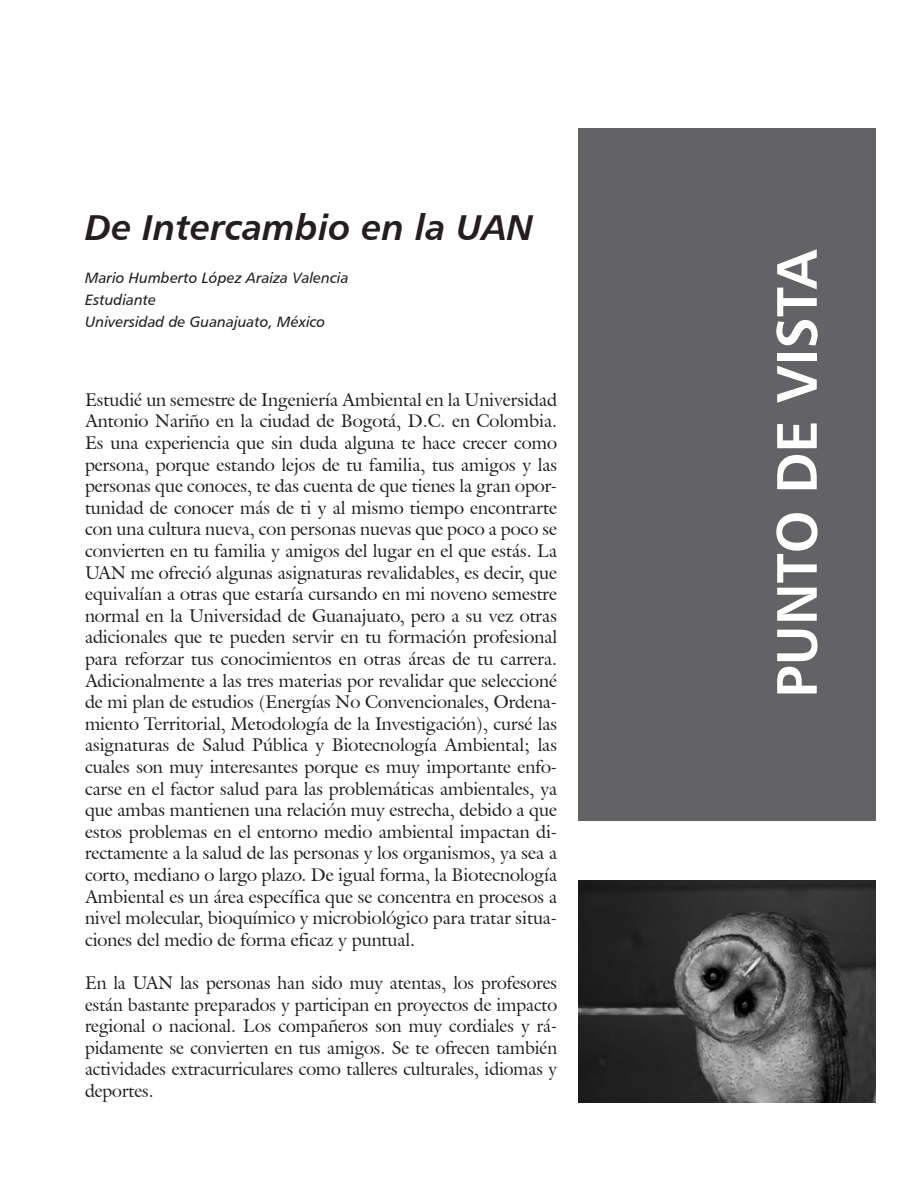
<style>
.page{position:relative;width:918px;height:1188px;background:#fff}
.page>*{position:absolute;margin:0;border:0;box-sizing:border-box;transform-origin:0 0}
.t1{font:57px "Humanist 777 BT Bold B";color:#fff}
.Titulos{font:36px "Humanist 777 BT Bold Italic B";color:#231f20}
.textos{font:18px/21.6px "Galliard IT Cby BT";color:#231f20;text-align:justify}
.nombres{font:15px "Humanist 777 BT Italic B";color:#231f20}
</style>
<div class="page">
<div style="left:578px;top:128px;width:297px;height:692px;background:#636366"></div>
<img style="left:578px;top:880px;width:298px;height:223px">
<p class="Titulos" style="left:85px;top:205px;width:450px">De Intercambio en la UAN</p>
<p class="nombres" style="left:85px;top:269px;width:265px">Mario Humberto López Araiza Valencia</p>
<p class="nombres" style="left:85px;top:290px;width:72px">Estudiante</p>
<p class="nombres" style="left:85px;top:312px;width:242px">Universidad de Guanajuato, México</p>
<p class="textos" style="left:85px;top:388px;width:474px">Estudié un semestre de Ingeniería Ambiental en la Universidad Antonio Nariño en la ciudad de Bogotá, D.C. en Colombia.<br>Es una experiencia que sin duda alguna te hace crecer como persona, porque estando lejos de tu familia, tus amigos y las personas que conoces, te das cuenta de que tienes la gran opor&shy;tunidad de conocer más de ti y al mismo tiempo encontrarte con una cultura nueva, con personas nuevas que poco a poco se convierten en tu familia y amigos del lugar en el que estás. La UAN me ofreció algunas asignaturas revalidables, es decir, que equivalían a otras que estaría cursando en mi noveno semestre normal en la Universidad de Guanajuato, pero a su vez otras adicionales que te pueden servir en tu formación profesional para reforzar tus conocimientos en otras áreas de tu carrera.<br>Adicionalmente a las tres materias por revalidar que seleccioné de mi plan de estudios (Energías No Convencionales, Ordena&shy;miento Territorial, Metodología de la Investigación), cursé las asignaturas de Salud Pública y Biotecnología Ambiental; las cuales son muy interesantes porque es muy importante enfo&shy;carse en el factor salud para las problemáticas ambientales, ya que ambas mantienen una relación muy estrecha, debido a que estos problemas en el entorno medio ambiental impactan di&shy;rectamente a la salud de las personas y los organismos, ya sea a corto, mediano o largo plazo. De igual forma, la Biotecnología Ambiental es un área específica que se concentra en procesos a nivel molecular, bioquímico y microbiológico para tratar situa&shy;ciones del medio de forma eficaz y puntual.</p>
<p class="textos" style="left:85px;top:972px;width:474px">En la UAN las personas han sido muy atentas, los profesores están bastante preparados y participan en proyectos de impacto regional o nacional. Los compañeros son muy cordiales y rá&shy;pidamente se convierten en tus amigos. Se te ofrecen también actividades extracurriculares como talleres culturales, idiomas y deportes.</p>
<p class="t1" style="left:761px;top:698px;width:450px;rotate:-90deg">PUNTO DE VISTA</p>
</div>
